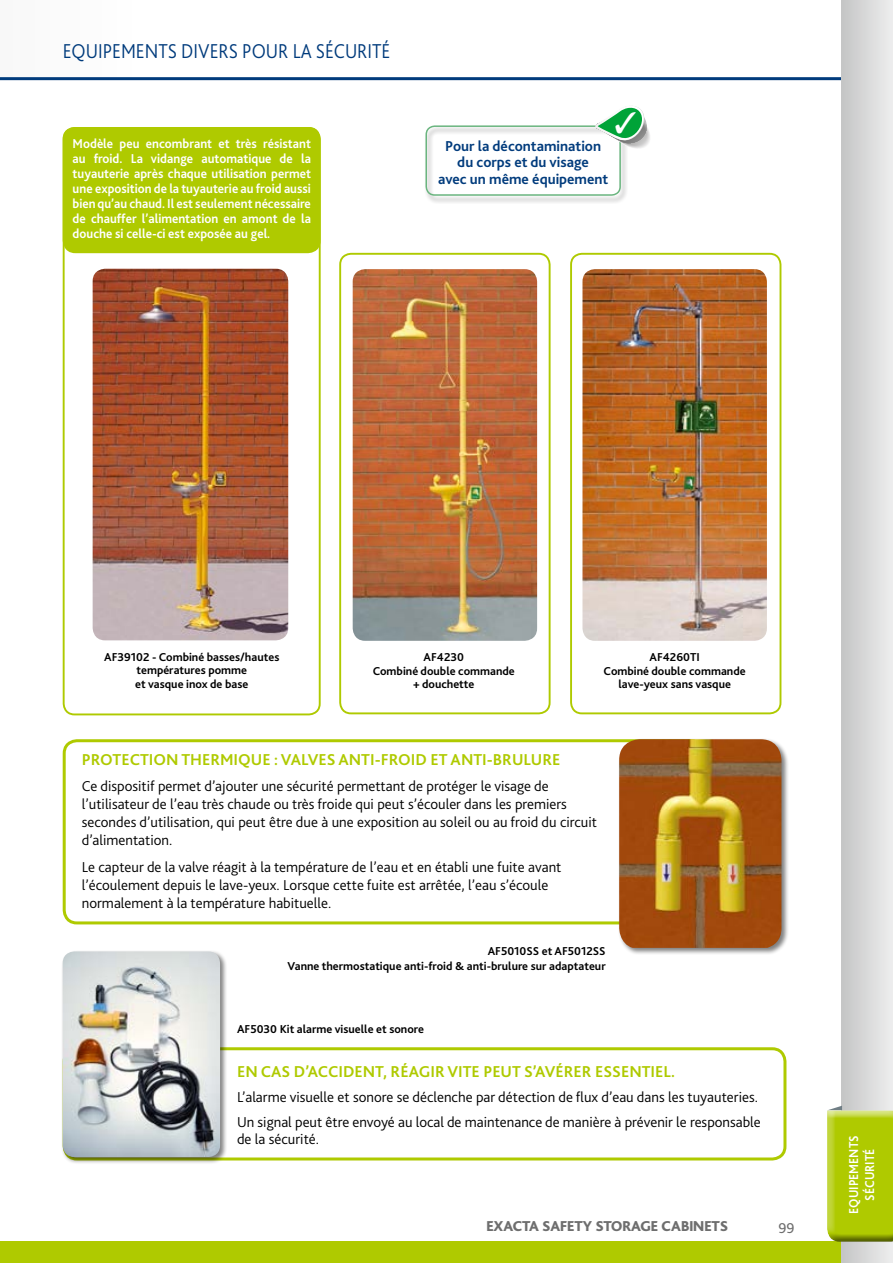
<style>
.page{position:relative;width:893px;height:1263px;background:#fff}
.page>*{position:absolute;margin:0;border:0;box-sizing:border-box;transform-origin:0 0}
.t1{font:300 21px "Bliss 2";color:#003b7c;scale:.9 1}
.t2{font:700 16.5px "Bliss 2";color:#afca00}
.t3{font:300 15px/18px "Bliss 2";color:#000}
.t4{font:700 15px/16.5px "Bliss 2";color:#003b7c;text-align:center}
.t5{font:800 15px "Bliss";color:#6e6e6e}
.t6{font:15px "Bliss 2";color:#6e6e6e}
.t7{font:700 13.5px/15px "Bliss 2";color:#fff;text-align:justify;scale:.95 1}
.t8{font:700 13.5px/16.2px "Bliss 2";color:#fff;text-align:center;scale:.9 1}
.t9{font:700 12px/13.5px "Bliss 2";color:#000;text-align:center}
</style>
<div class="page">
<div style="left:0;top:1242px;width:893px;height:21px;background:#afca00"></div>
<svg style="left:0;top:0;width:842px;height:82px"></svg>
<div style="left:842px;top:0;width:51px;height:1263px;background:linear-gradient(to right,#c5c5c6,#eee)"></div>
<div style="left:818px;top:1101px;width:75px;height:140px;background:#fff;opacity:.75"></div>
<div style="left:822px;top:1111px;width:71px;height:132px;background:#000;opacity:.5"></div>
<div style="left:63px;top:739px;width:642px;height:185px;border:3px solid #afca00;border-radius:13px"></div>
<div style="left:63px;top:1047px;width:723px;height:113px;border:3px solid #afca00;border-radius:13px"></div>
<div style="left:424px;top:124px;width:204px;height:80px;background:#000;opacity:.4"></div>
<div style="left:425px;top:125px;width:196px;height:71px;border:2px solid #6ab57f;border-radius:9px"></div>
<div style="left:617px;top:738px;width:172px;height:217px;background:#000;opacity:.5"></div>
<img style="left:619px;top:739px;width:162px;height:209px">
<div style="left:61px;top:950px;width:167px;height:214px;background:#000;opacity:.5"></div>
<img style="left:63px;top:951px;width:157px;height:206px">
<div style="left:339px;top:253px;width:212px;height:461px;border:2px solid #afca00;border-radius:11px"></div>
<div style="left:570px;top:253px;width:211px;height:461px;border:2px solid #afca00;border-radius:11px"></div>
<img style="left:353px;top:269px;width:184px;height:372px">
<img style="left:582px;top:269px;width:185px;height:372px">
<div style="left:63px;top:127px;width:258px;height:588px;border:2px solid #afca00;border-radius:11px"></div>
<div style="left:63px;top:127px;width:258px;height:126px;background:#afca00;border-radius:13px"></div>
<img style="left:93px;top:269px;width:195px;height:371px">
<svg style="left:595px;top:106px;width:55px;height:45px"></svg>
<h1 class="t1" style="left:63px;top:38px;width:366px">EQUIPEMENTS DIVERS POUR LA SÉCURITÉ</h1>
<p class="t7" style="left:73px;top:136px;width:252px">Modèle peu encombrant et très résistant au froid. La vidange automatique de la tuyauterie après chaque utilisation permet une exposition de la tuyauterie au froid aussi bien qu’au chaud. Il est seulement nécessaire de chauffer l’alimentation en amont de la douche si celle-ci est exposée au gel.</p>
<p class="t4" style="left:438px;top:137px;width:172px">Pour la décontamination du corps et du visage<br>avec un même équipement</p>
<p class="t9" style="left:104px;top:650px;width:177px">AF39102 - Combiné basses/hautes températures pomme<br>et vasque inox de base</p>
<p class="t9" style="left:373px;top:650px;width:144px">AF4230<br>Combiné double commande + douchette</p>
<p class="t9" style="left:604px;top:650px;width:144px">AF4260TI<br>Combiné double commande lave-yeux sans vasque</p>
<p class="t2" style="left:82px;top:749px;width:480px">PROTECTION THERMIQUE : VALVES ANTI-FROID ET ANTI-BRULURE</p>
<p class="t3" style="left:82px;top:777px;width:517px">Ce dispositif permet d’ajouter une sécurité permettant de protéger le visage de l’utilisateur de l’eau très chaude ou très froide qui peut s’écouler dans les premiers secondes d’utilisation, qui peut être due à une exposition au soleil ou au froid du circuit d’alimentation.</p>
<p class="t3" style="left:82px;top:857px;width:481px">Le capteur de la valve réagit à la température de l’eau et en établi une fuite avant l’écoulement depuis le lave-yeux. Lorsque cette fuite est arrêtée, l’eau s’écoule normalement à la température habituelle.</p>
<p class="t9" style="left:287px;top:943px;width:320px;line-height:15px;text-align:right">AF5010SS et AF5012SS<br>Vanne thermostatique anti-froid &amp; anti-brulure sur adaptateur</p>
<p class="t9" style="left:237px;top:1022px;width:188px">AF5030 Kit alarme visuelle et sonore</p>
<p class="t2" style="left:237px;top:1061px;width:440px">EN CAS D’ACCIDENT, RÉAGIR VITE PEUT S’AVÉRER ESSENTIEL.</p>
<p class="t3" style="left:237px;top:1084px;width:525px;line-height:25px">L’alarme visuelle et sonore se déclenche par détection de flux d’eau dans les tuyauteries.<br>Un signal peut être envoyé au local de maintenance de manière à prévenir le responsable</p>
<p class="t3" style="left:237px;top:1129px;width:84px">de la sécurité.</p>
<p class="t5" style="left:486px;top:1218px;width:243px">EXACTA SAFETY STORAGE CABINETS</p>
<p class="t6" style="left:778px;top:1218px;width:18px">99</p>
<p class="t8" style="left:845px;top:1214px;width:88px;rotate:-90deg">EQUIPEMENTS<br>SÉCURITÉ</p>
</div>
